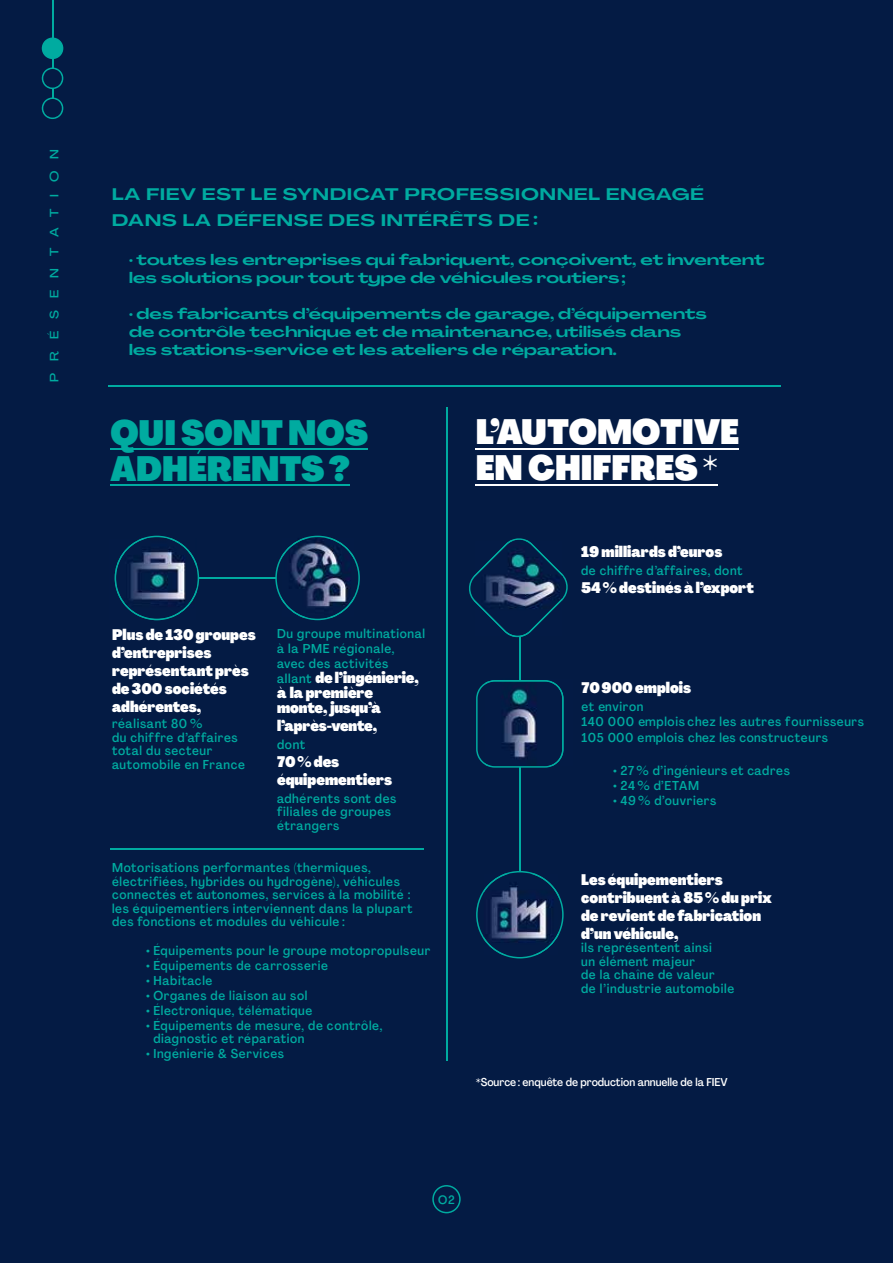
<style>
.page{position:relative;width:893px;height:1263px;background:#041b44}
.page>*{position:absolute;margin:0;border:0;box-sizing:border-box;transform-origin:0 0}
.t1{font:900 condensed 34.5px/36px "Agrandir";color:#fff}
.t2{font:900 condensed 34.5px/36px "Agrandir";color:#00aba0}
.t3{font:700 16.5px/25.5px "Agrandir Grand";letter-spacing:.06em;color:#00aba0}
.t4{font:900 condensed 15px/18px "Agrandir";color:#fff}
.t5{font:700 15px/18px "Agrandir Grand";letter-spacing:.01em;color:#00aba0}
.t6{font:500 condensed 12.75px/13.5px "Agrandir";letter-spacing:.05em;color:#00aba0}
.t7{font:500 expanded 12px "Agrandir";letter-spacing:1em;color:#00aba0}
.t8{font:500 condensed 12px "Agrandir";color:#00aba0}
.t9{font:500 condensed 11.25px "Agrandir";color:#fff}
.s1{font-weight:500;font-size:12.75px;color:#00aba0}
</style>
<div class="page">
<hr style="left:476px;top:448px;width:263px;height:1px;background:#fff">
<hr style="left:476px;top:484px;width:242px;height:1px;background:#fff">
<hr style="left:110px;top:448px;width:258px;height:1px;background:#00aba0">
<hr style="left:110px;top:484px;width:240px;height:1px;background:#00aba0">
<hr style="left:519px;top:628px;width:2px;height:270px;background:#00aba0">
<svg style="left:469px;top:538px;width:99px;height:100px"></svg>
<svg style="left:476px;top:871px;width:88px;height:87px"></svg>
<hr style="left:138px;top:577px;width:139px;height:2px;background:#00aba0">
<svg style="left:143px;top:536px;width:56px;height:55px"></svg>
<svg style="left:275px;top:536px;width:85px;height:84px"></svg>
<hr style="left:52px;top:0;width:1px;height:97px;background:#00aba0">
<svg style="left:42px;top:38px;width:21px;height:21px"></svg>
<svg style="left:42px;top:67px;width:21px;height:22px"></svg>
<svg style="left:42px;top:97px;width:21px;height:22px"></svg>
<svg style="left:432px;top:1185px;width:29px;height:28px"></svg>
<img style="left:474px;top:540px;width:88px;height:96px">
<svg style="left:476px;top:683px;width:76px;height:85px"></svg>
<img style="left:485px;top:680px;width:79px;height:86px">
<img style="left:484px;top:873px;width:75px;height:82px">
<img style="left:115px;top:538px;width:82px;height:82px">
<img style="left:281px;top:538px;width:73px;height:80px">
<hr style="left:111px;top:848px;width:313px;height:1px;background:#00aba0">
<hr style="left:446px;top:407px;width:2px;height:653px;background:#00aba0">
<hr style="left:108px;top:385px;width:673px;height:1px;background:#00aba0">
<p class="t7" style="left:47px;top:382px;width:235px;rotate:-90deg">PRÉSENTATION</p>
<p class="t3" style="left:112px;top:182px;width:593px">LA FIEV EST LE SYNDICAT PROFESSIONNEL ENGAGÉ<br>DANS LA DÉFENSE DES INTÉRÊTS DE :</p>
<p class="t5" style="left:129px;top:251px;width:637px">· toutes les entreprises qui fabriquent, conçoivent, et inventent les solutions pour tout type de véhicules routiers ;</p>
<p class="t5" style="left:129px;top:305px;width:579px">· des fabricants d’équipements de garage, d’équipements de contrôle technique et de maintenance, utilisés dans les stations-service et les ateliers de réparation.</p>
<h1 class="t2" style="left:110px;top:415px;width:259px">QUI SONT NOS<br>ADHÉRENTS ?</h1>
<p class="t4" style="left:112px;top:625px;width:145px">Plus de 130 groupes d’entreprises représentant près de 300 sociétés adhérentes,</p>
<p class="t6" style="left:112px;top:717px;width:135px">réalisant 80 %<br>du chiffre d’affaires total du secteur automobile en France</p>
<p class="t6" style="left:277px;top:626px;width:150px;line-height:15px">Du groupe multinational à la PME régionale, avec des activités</p>
<p class="t4" style="left:277px;top:670px;width:143px;line-height:15px"><span class="s1">allant</span> de l’ingénierie, à la première monte, jusqu’à</p>
<p class="t4" style="left:277px;top:717px;width:101px">l’après-vente,</p>
<p class="t6" style="left:277px;top:737px;width:29px">dont</p>
<p class="t4" style="left:277px;top:753px;width:117px">70 % des équipementiers</p>
<p class="t6" style="left:277px;top:791px;width:121px">adhérents sont des filiales de groupes étrangers</p>
<p class="t6" style="left:112px;top:861px;width:302px">Motorisations performantes (thermiques, électrifiées, hybrides ou hydrogène), véhicules connectés et autonomes, services à la mobilité : les équipementiers interviennent dans la plupart des fonctions et modules du véhicule :</p>
<p class="t6" style="left:146px;top:943px;width:286px">• Équipements pour le groupe motopropulseur</p>
<p class="t6" style="left:146px;top:958px;width:183px">• Équipements de carrosserie</p>
<p class="t6" style="left:146px;top:973px;width:68px">• Habitacle</p>
<p class="t6" style="left:146px;top:988px;width:163px">• Organes de liaison au sol</p>
<p class="t6" style="left:146px;top:1003px;width:168px">• Électronique, télématique</p>
<p class="t6" style="left:153px;top:1018px;width:231px;text-indent:-7px">• Équipements de mesure, de contrôle, diagnostic et réparation</p>
<p class="t6" style="left:146px;top:1047px;width:139px">• Ingénierie &amp; Services</p>
<h1 class="t1" style="left:476px;top:415px;width:265px">L’AUTOMOTIVE<br>EN CHIFFRES *</h1>
<p class="t4" style="left:581px;top:543px;width:143px">19 milliards d’euros</p>
<p class="t6" style="left:581px;top:564px;width:163px">de chiffre d’affaires, dont</p>
<p class="t4" style="left:581px;top:579px;width:174px">54 % destinés à l’export</p>
<p class="t4" style="left:581px;top:679px;width:111px">70 900 emplois</p>
<p class="t6" style="left:581px;top:699px;width:284px;line-height:15px">et environ<br>140 000 emplois chez les autres fournisseurs<br>105 000 emplois chez les constructeurs</p>
<p class="t6" style="left:613px;top:763px;width:178px">• 27 % d’ingénieurs et cadres</p>
<p class="t6" style="left:613px;top:778px;width:88px">• 24 % d’ETAM</p>
<p class="t6" style="left:613px;top:793px;width:105px">• 49 % d’ouvriers</p>
<p class="t4" style="left:581px;top:871px;width:192px">Les équipementiers contribuent à 85 % du prix de revient de fabrication d’un véhicule,</p>
<p class="t6" style="left:581px;top:941px;width:155px">ils représentent ainsi<br>un élément majeur<br>de la chaîne de valeur<br>de l’industrie automobile</p>
<p class="t9" style="left:476px;top:1075px;width:254px">*Source : enquête de production annuelle de la FIEV</p>
<p class="t8" style="left:438px;top:1192px;width:18px">O2</p>
</div>
